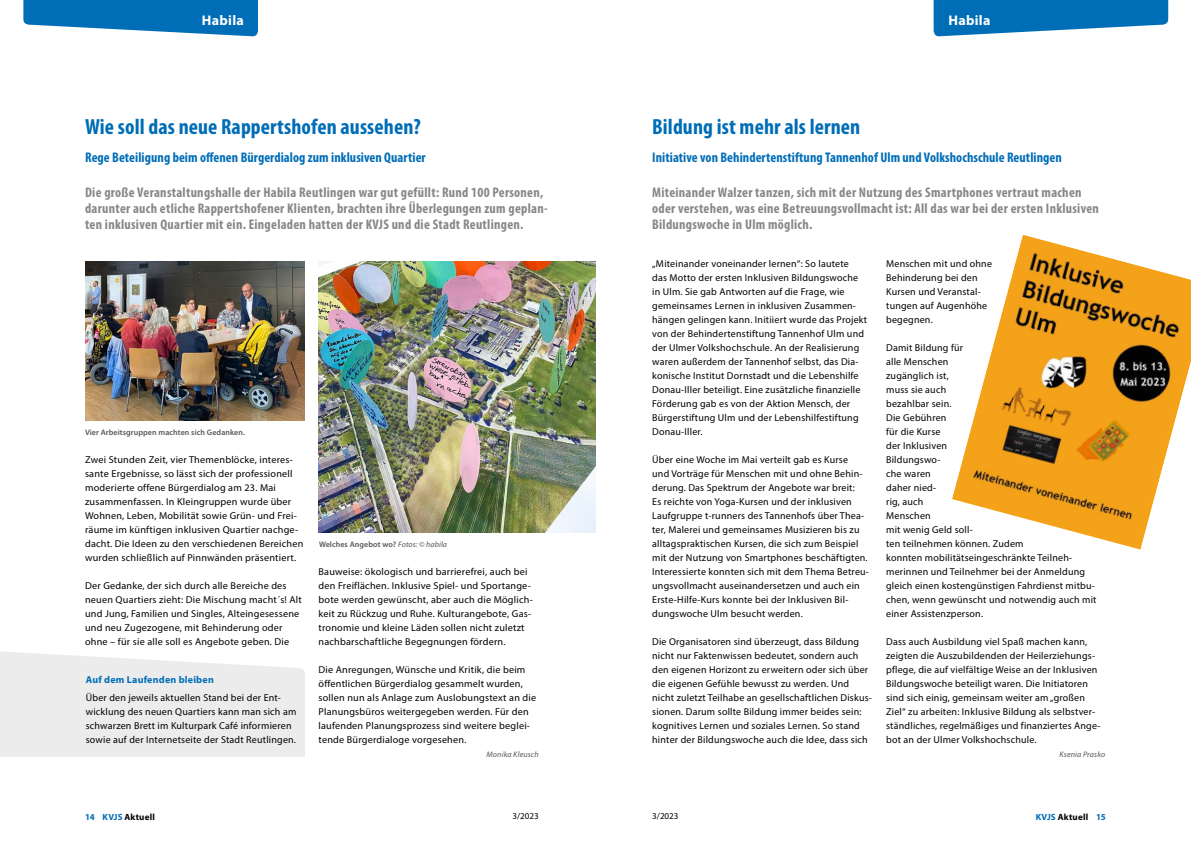
<style>
.page{position:relative;width:1191px;height:842px;background:#fff}
.page>*{position:absolute;margin:0;border:0;box-sizing:border-box;transform-origin:0 0}
.Inhalt_H1_Headline{font:700 condensed 22px "Myriad Pro";letter-spacing:.005em;color:#006db7}
.Inhalt_P_Teaser{font:700 condensed 14px/16px "Myriad Pro";letter-spacing:.02em;color:#868786}
.Inhalt_H2_Subhead{font:700 condensed 14px "Myriad Pro";letter-spacing:.005em;color:#006db7}
.t1{font:700 14px "Myriad Pro";letter-spacing:.02em;color:#fff}
.Inhalt_P_Copytext{font:10px/14px "Myriad Pro";letter-spacing:.02em;color:#000}
.Inhalt_H3_Überschrift_Blau{font:700 10px "Myriad Pro";letter-spacing:.02em;color:#006db7}
.t2{font:700 9px "Myriad Pro";letter-spacing:.02em;color:#000}
.t3{font:9px "Myriad Pro";letter-spacing:.005em;color:#000}
.t4{font:600 8px "Myriad Pro";letter-spacing:.01em;color:#565655}
.Inhalt_Autor{font:italic 8px "Myriad Pro";letter-spacing:.02em;color:#565655}
.s1{font-weight:400;font-style:italic}
.s2{color:#006db7}
</style>
<div class="page">
<svg style="left:23px;top:0;width:235px;height:36px;background:#2783c2"></svg>
<svg style="left:933px;top:0;width:235px;height:36px;background:#2883c2"></svg>
<svg style="left:0;top:651px;width:305px;height:106px;background:#ededed"></svg>
<img style="left:86px;top:261px;width:218px;height:159px">
<img style="left:319px;top:261px;width:276px;height:272px">
<img style="left:952px;top:235px;width:239px;height:315px">
<h2 class="t1" style="left:202px;top:11px;width:43px">Habila</h2>
<h2 class="t1" style="left:948px;top:11px;width:43px">Habila</h2>
<h1 class="Inhalt_H1_Headline" style="left:85px;top:112px;width:337px">Wie soll das neue Rappertshofen aussehen?</h1>
<h1 class="Inhalt_H1_Headline" style="left:652px;top:112px;width:209px">Bildung ist mehr als lernen</h1>
<h2 class="Inhalt_H2_Subhead" style="left:85px;top:148px;width:342px">Rege Beteiligung beim offenen Bürgerdialog zum inklusiven Quartier</h2>
<h2 class="Inhalt_H2_Subhead" style="left:652px;top:148px;width:411px">Initiative von Behindertenstiftung Tannenhof Ulm und Volkshochschule Reutlingen</h2>
<p class="Inhalt_P_Teaser" style="left:85px;top:184px;width:464px">Die große Veranstaltungshalle der Habila Reutlingen war gut gefüllt: Rund 100 Personen, darunter auch etliche Rappertshofener Klienten, brachten ihre Überlegungen zum geplan&shy;ten inklusiven Quartier mit ein. Eingeladen hatten der KVJS und die Stadt Reutlingen.</p>
<p class="Inhalt_P_Teaser" style="left:652px;top:184px;width:448px">Miteinander Walzer tanzen, sich mit der Nutzung des Smartphones vertraut machen oder verstehen, was eine Betreuungsvollmacht ist: All das war bei der ersten Inklusiven<br>Bildungswoche in Ulm möglich.</p>
<p class="t4" style="left:85px;top:427px;width:161px">Vier Arbeitsgruppen machten sich Gedanken.</p>
<p class="Inhalt_P_Copytext" style="left:85px;top:452px;width:220px">Zwei Stunden Zeit, vier Themenblöcke, interes&shy;sante Ergebnisse, so lässt sich der professionell moderierte offene Bürgerdialog am 23. Mai zusammenfassen. In Kleingruppen wurde über Wohnen, Leben, Mobilität sowie Grün- und Frei&shy;räume im künftigen inklusiven Quartier nachge&shy;dacht. Die Ideen zu den verschiedenen Bereichen wurden schließlich auf Pinnwänden präsentiert.</p>
<p class="Inhalt_P_Copytext" style="left:85px;top:578px;width:218px">Der Gedanke, der sich durch alle Bereiche des neuen Quartiers zieht: Die Mischung macht´s! Alt und Jung, Familien und Singles, Alteingesessene und neu Zugezogene, mit Behinderung oder ohne – für sie alle soll es Angebote geben. Die</p>
<h3 class="Inhalt_H3_Überschrift_Blau" style="left:86px;top:673px;width:130px">Auf dem Laufenden bleiben</h3>
<p class="Inhalt_P_Copytext" style="left:86px;top:690px;width:212px">Über den jeweils aktuellen Stand bei der Ent&shy;wicklung des neuen Quartiers kann man sich am schwarzen Brett im Kulturpark Café informieren sowie auf der Internetseite der Stadt Reutlingen.</p>
<p class="t4" style="left:319px;top:539px;width:130px">Welches Angebot wo? <span class="s1">Fotos: © habila</span></p>
<p class="Inhalt_P_Copytext" style="left:318px;top:564px;width:216px">Bauweise: ökologisch und barrierefrei, auch bei den Freiflächen. Inklusive Spiel- und Sportange&shy;bote werden gewünscht, aber auch die Möglich&shy;keit zu Rückzug und Ruhe. Kulturangebote, Gas&shy;tronomie und kleine Läden sollen nicht zuletzt nachbarschaftliche Begegnungen fördern.</p>
<p class="Inhalt_P_Copytext" style="left:318px;top:662px;width:219px">Die Anregungen, Wünsche und Kritik, die beim öffentlichen Bürgerdialog gesammelt wurden, sollen nun als Anlage zum Auslobungstext an die Planungsbüros weitergegeben werden. Für den laufenden Planungsprozess sind weitere beglei&shy;tende Bürgerdialoge vorgesehen.</p>
<p class="Inhalt_Autor" style="left:486px;top:749px;width:54px">Monika Kleusch</p>
<p class="Inhalt_P_Copytext" style="left:652px;top:256px;width:216px">„Miteinander voneinander lernen“: So lautete<br>das Motto der ersten Inklusiven Bildungswoche in Ulm. Sie gab Antworten auf die Frage, wie gemeinsames Lernen in inklusiven Zusammen&shy;hängen gelingen kann. Initiiert wurde das Projekt von der Behindertenstiftung Tannenhof Ulm und der Ulmer Volkshochschule. An der Realisierung waren außerdem der Tannenhof selbst, das Dia&shy;konische Institut Dornstadt und die Lebenshilfe Donau-Iller beteiligt. Eine zusätzliche finanzielle Förderung gab es von der Aktion Mensch, der Bürgerstiftung Ulm und der Lebenshilfestiftung Donau-Iller.</p>
<p class="Inhalt_P_Copytext" style="left:652px;top:452px;width:218px">Über eine Woche im Mai verteilt gab es Kurse<br>und Vorträge für Menschen mit und ohne Behin&shy;derung. Das Spektrum der Angebote war breit:<br>Es reichte von Yoga-Kursen und der inklusiven Laufgruppe t-runners des Tannenhofs über Thea&shy;ter, Malerei und gemeinsames Musizieren bis zu alltagspraktischen Kursen, die sich zum Beispiel mit der Nutzung von Smartphones beschäftigten.<br>Interessierte konnten sich mit dem Thema Betreu&shy;ungsvollmacht auseinandersetzen und auch ein Erste-Hilfe-Kurs konnte bei der Inklusiven Bil&shy;dungswoche Ulm besucht werden.</p>
<p class="Inhalt_P_Copytext" style="left:652px;top:634px;width:221px">Die Organisatoren sind überzeugt, dass Bildung nicht nur Faktenwissen bedeutet, sondern auch den eigenen Horizont zu erweitern oder sich über die eigenen Gefühle bewusst zu werden. Und nicht zuletzt Teilhabe an gesellschaftlichen Diskus&shy;sionen. Darum sollte Bildung immer beides sein: kognitives Lernen und soziales Lernen. So stand hinter der Bildungswoche auch die Idee, dass sich</p>
<p class="Inhalt_P_Copytext" style="left:886px;top:256px;width:107px">Menschen mit und ohne<br>Behinderung bei den<br>Kursen und Veranstal&shy;tungen auf Augenhöhe begegnen.</p>
<p class="Inhalt_P_Copytext" style="left:886px;top:340px;width:212px">Damit Bildung für<br>alle Menschen<br>zugänglich ist,<br>muss sie auch<br>bezahlbar sein.<br>Die Gebühren<br>für die Kurse<br>der Inklusiven<br>Bildungswo-<br>che waren<br>daher nied-<br>rig, auch<br>Menschen<br>mit wenig Geld soll-<br>ten teilnehmen können. Zudem<br>konnten mobilitätseingeschränkte Teilneh&shy;merinnen und Teilnehmer bei der Anmeldung gleich einen kostengünstigen Fahrdienst mitbu&shy;chen, wenn gewünscht und notwendig auch mit einer Assistenzperson.</p>
<p class="Inhalt_P_Copytext" style="left:886px;top:634px;width:216px">Dass auch Ausbildung viel Spaß machen kann, zeigten die Auszubildenden der Heilerziehungs&shy;pflege, die auf vielfältige Weise an der Inklusiven Bildungswoche beteiligt waren. Die Initiatoren sind sich einig, gemeinsam weiter am „großen Ziel“ zu arbeiten: Inklusive Bildung als selbstver&shy;ständliches, regelmäßiges und finanziertes Ange&shy;bot an der Ulmer Volkshochschule.</p>
<p class="Inhalt_Autor" style="left:1059px;top:749px;width:47px">Ksenia Prasko</p>
<p class="t2" style="left:85px;top:811px;width:71px"><span class="s2">14 KVJS</span> Aktuell</p>
<p class="t3" style="left:512px;top:811px;width:28px">3/2023</p>
<p class="t3" style="left:652px;top:811px;width:28px">3/2023</p>
<p class="t2" style="left:1035px;top:811px;width:72px"><span class="s2">KVJS</span> Aktuell <span class="s2">15</span></p>
</div>
